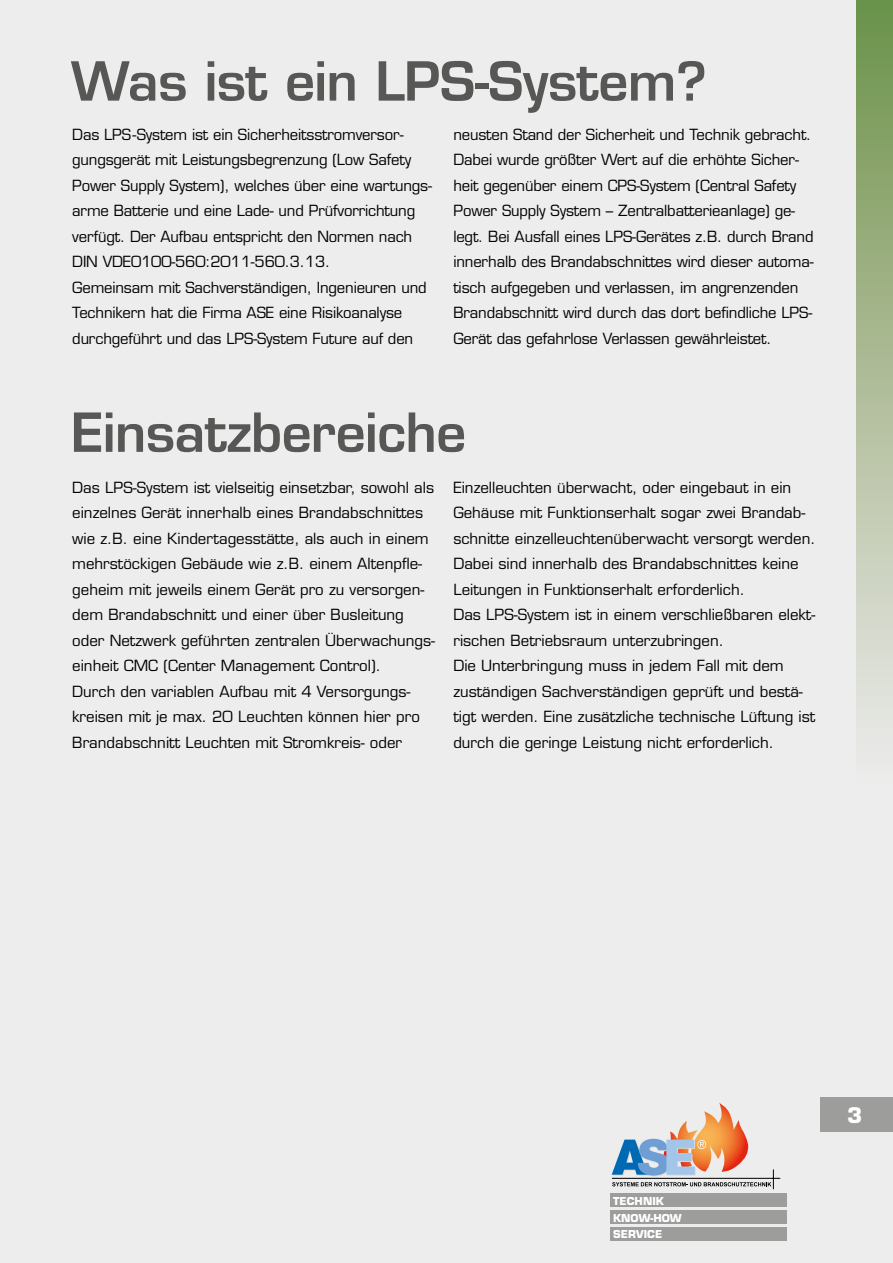
<style>
.page{position:relative;width:893px;height:1263px;background:#ededed}
.page>*{position:absolute;margin:0;border:0;box-sizing:border-box;transform-origin:0 0}
.t1{font:600 52.5px "Eurostile";letter-spacing:-.01em;color:#575756}
.t2{font:700 21px "Eurostile";color:#fff}
.t3{font:15px/25.5px "Eurostile";color:#000}
.t4{font:700 10.65px/16.8px "Eurostile";color:#fff}
</style>
<div class="page">
<div style="left:821px;top:1097px;width:72px;height:34px;background:#9d9d9c"></div>
<div style="left:856px;top:0;width:37px;height:783px;background:linear-gradient(to bottom,#6d9149,#f0ebed)"></div>
<svg style="left:612px;top:1103px;width:169px;height:86px"></svg>
<div style="left:610px;top:1194px;width:177px;height:13px;background:#9d9d9c"></div>
<div style="left:610px;top:1211px;width:177px;height:13px;background:#9d9d9c"></div>
<div style="left:610px;top:1227px;width:177px;height:14px;background:#9d9d9c"></div>
<h1 class="t1" style="left:71px;top:48px;width:637px">Was ist ein LPS-System?</h1>
<p class="t3" style="left:72px;top:121px;width:361px">Das LPS-System ist ein Sicherheitsstromversor&shy;gungsgerät mit Leistungsbegrenzung (Low Safety Power Supply System), welches über eine wartungs&shy;arme Batterie und eine Lade- und Prüfvorrichtung verfügt. Der Aufbau entspricht den Normen nach DIN VDE0100-560:2011-560.3.13.<br>Gemeinsam mit Sachverständigen, Ingenieuren und Technikern hat die Firma ASE eine Risikoanalyse durchgeführt und das LPS-System Future auf den</p>
<p class="t3" style="left:453px;top:121px;width:362px">neusten Stand der Sicherheit und Technik gebracht.<br>Dabei wurde größter Wert auf die erhöhte Sicher&shy;heit gegenüber einem CPS-System (Central Safety Power Supply System – Zentralbatterieanlage) ge&shy;legt. Bei Ausfall eines LPS-Gerätes z.B. durch Brand innerhalb des Brandabschnittes wird dieser automa&shy;tisch aufgegeben und verlassen, im angrenzenden Brandabschnitt wird durch das dort befindliche LPS-Gerät das gefahrlose Verlassen gewährleistet.</p>
<h1 class="t1" style="left:71px;top:400px;width:397px">Einsatzbereiche</h1>
<p class="t3" style="left:72px;top:474px;width:364px">Das LPS-System ist vielseitig einsetzbar, sowohl als einzelnes Gerät innerhalb eines Brandabschnittes wie z.B. eine Kindertagesstätte, als auch in einem mehrstöckigen Gebäude wie z.B. einem Altenpfle&shy;geheim mit jeweils einem Gerät pro zu versorgen&shy;dem Brandabschnitt und einer über Busleitung oder Netzwerk geführten zentralen Überwachungs&shy;einheit CMC (Center Management Control).<br>Durch den variablen Aufbau mit 4 Versorgungs&shy;kreisen mit je max. 20 Leuchten können hier pro Brandabschnitt Leuchten mit Stromkreis- oder</p>
<p class="t3" style="left:453px;top:474px;width:364px">Einzelleuchten überwacht, oder eingebaut in ein Gehäuse mit Funktionserhalt sogar zwei Brandab&shy;schnitte einzelleuchtenüberwacht versorgt werden.<br>Dabei sind innerhalb des Brandabschnittes keine Leitungen in Funktionserhalt erforderlich.<br>Das LPS-System ist in einem verschließbaren elekt&shy;rischen Betriebsraum unterzubringen.<br>Die Unterbringung muss in jedem Fall mit dem zuständigen Sachverständigen geprüft und bestä&shy;tigt werden. Eine zusätzliche technische Lüftung ist durch die geringe Leistung nicht erforderlich.</p>
<p class="t4" style="left:613px;top:1192px;width:70px">TECHNIK<br>KNOW-HOW<br>SERVICE</p>
<h2 class="t2" style="left:847px;top:1102px;width:17px">3</h2>
</div>
